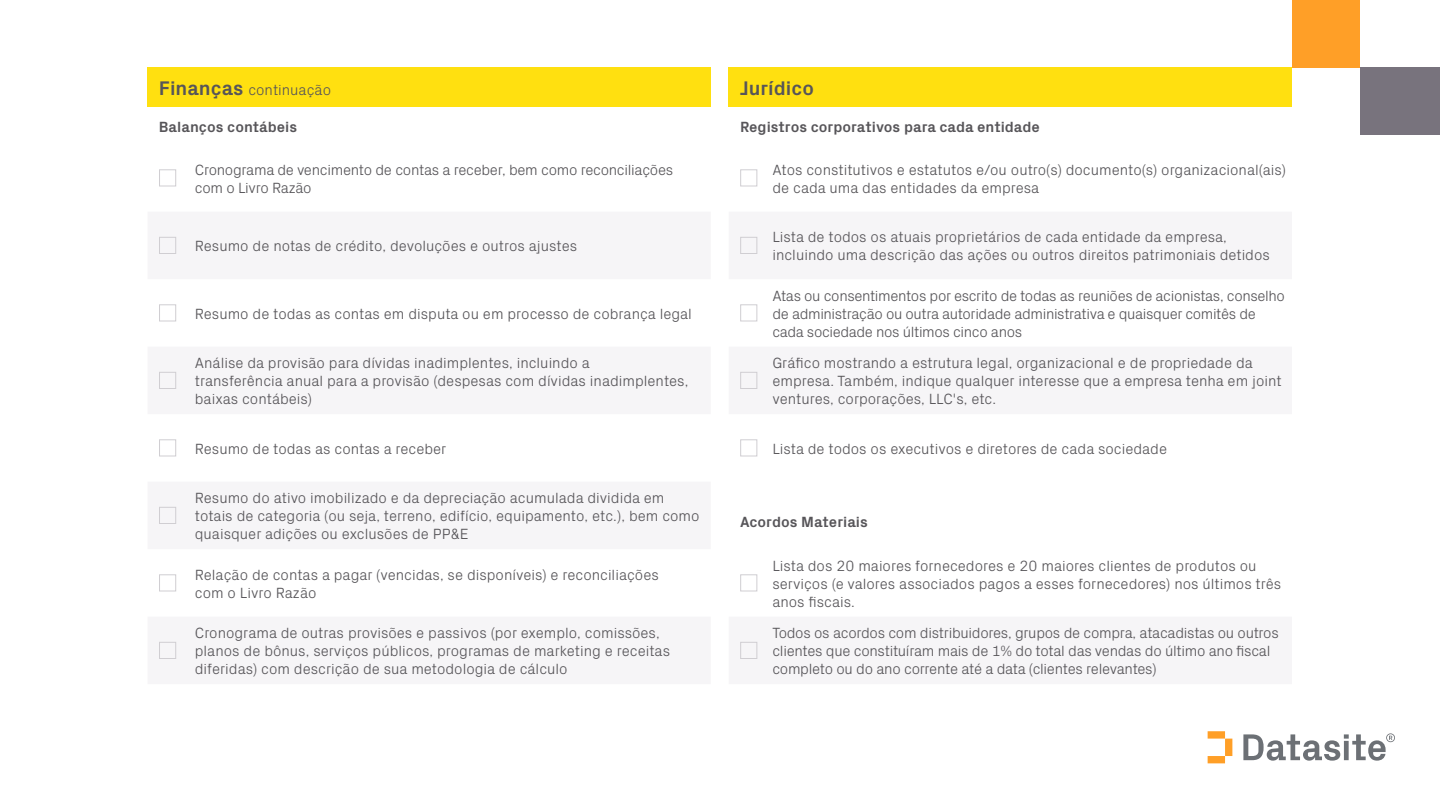
<style>
.page{position:relative;width:1440px;height:810px;background:#fff}
.page>*{position:absolute;margin:0;border:0;box-sizing:border-box;transform-origin:0 0}
.t1{font:700 20px "Px Grotesk";color:#575559}
.t2{font:300 15px/18px "Px Grotesk";color:#575559}
.t3{font:300 15px/18px "Px Grotesk";letter-spacing:-.02em;color:#575559}
.t4{font:300 15px/18px "Px Grotesk";letter-spacing:-.025em;color:#575559}
.t5{font:700 15px "Px Grotesk";color:#575559}
.s1{font-weight:700;font-size:20px}
</style>
<div class="page">
<div style="left:1292px;top:0;width:68px;height:68px;background:#ff9f27"></div>
<div style="left:1360px;top:68px;width:80px;height:67px;background:#78737d"></div>
<div style="left:148px;top:68px;width:563px;height:39px;background:#ffe010"></div>
<div style="left:159px;top:169px;width:17px;height:17px;border:1px solid #d0ced2"></div>
<div style="left:159px;top:237px;width:17px;height:17px;border:1px solid #d0ced2"></div>
<div style="left:159px;top:304px;width:17px;height:17px;border:1px solid #d0ced2"></div>
<div style="left:159px;top:372px;width:17px;height:17px;border:1px solid #d0ced2"></div>
<div style="left:159px;top:439px;width:17px;height:17px;border:1px solid #d0ced2"></div>
<div style="left:159px;top:507px;width:17px;height:17px;border:1px solid #d0ced2"></div>
<div style="left:159px;top:574px;width:17px;height:17px;border:1px solid #d0ced2"></div>
<div style="left:159px;top:642px;width:17px;height:17px;border:1px solid #d0ced2"></div>
<div style="left:729px;top:68px;width:563px;height:39px;background:#ffe010"></div>
<div style="left:740px;top:169px;width:17px;height:17px;border:1px solid #d0ced2"></div>
<div style="left:740px;top:237px;width:17px;height:17px;border:1px solid #d0ced2"></div>
<div style="left:740px;top:304px;width:17px;height:17px;border:1px solid #d0ced2"></div>
<div style="left:740px;top:372px;width:17px;height:17px;border:1px solid #d0ced2"></div>
<div style="left:740px;top:439px;width:17px;height:17px;border:1px solid #d0ced2"></div>
<div style="left:740px;top:574px;width:17px;height:17px;border:1px solid #d0ced2"></div>
<div style="left:740px;top:642px;width:17px;height:17px;border:1px solid #d0ced2"></div>
<svg style="left:1208px;top:731px;width:24px;height:32px"></svg>
<svg style="left:1243px;top:733px;width:152px;height:28px"></svg>
<p class="t2" style="left:159px;top:80px;width:174px"><span class="s1">Finanças</span> continuação</p>
<p class="t5" style="left:159px;top:116px;width:140px">Balanços contábeis</p>
<p class="t3" style="left:195px;top:160px;width:480px">Cronograma de vencimento de contas a receber, bem como reconciliações com o Livro Razão</p>
<p class="t2" style="left:195px;top:236px;width:384px">Resumo de notas de crédito, devoluções e outros ajustes</p>
<p class="t2" style="left:195px;top:304px;width:499px">Resumo de todas as contas em disputa ou em processo de cobrança legal</p>
<p class="t2" style="left:195px;top:353px;width:495px">Análise da provisão para dívidas inadimplentes, incluindo a<br>transferência anual para a provisão (despesas com dívidas inadimplentes, baixas contábeis)</p>
<p class="t2" style="left:195px;top:439px;width:253px">Resumo de todas as contas a receber</p>
<p class="t2" style="left:195px;top:488px;width:506px">Resumo do ativo imobilizado e da depreciação acumulada dividida em totais de categoria (ou seja, terreno, edifício, equipamento, etc.), bem como quaisquer adições ou exclusões de PP&amp;E</p>
<p class="t2" style="left:195px;top:565px;width:465px">Relação de contas a pagar (vencidas, se disponíveis) e reconciliações com o Livro Razão</p>
<p class="t2" style="left:195px;top:623px;width:477px">Cronograma de outras provisões e passivos (por exemplo, comissões, planos de bônus, serviços públicos, programas de marketing e receitas diferidas) com descrição de sua metodologia de cálculo</p>
<p class="t1" style="left:740px;top:74px;width:76px">Jurídico</p>
<p class="t5" style="left:740px;top:116px;width:301px">Registros corporativos para cada entidade</p>
<p class="t2" style="left:772px;top:160px;width:515px">Atos constitutivos e estatutos e/ou outro(s) documento(s) organizacional(ais) de cada uma das entidades da empresa</p>
<p class="t2" style="left:772px;top:227px;width:499px">Lista de todos os atuais proprietários de cada entidade da empresa, incluindo uma descrição das ações ou outros direitos patrimoniais detidos</p>
<p class="t4" style="left:772px;top:286px;width:514px">Atas ou consentimentos por escrito de todas as reuniões de acionistas, conselho de administração ou outra autoridade administrativa e quaisquer comitês de cada sociedade nos últimos cinco anos</p>
<p class="t2" style="left:772px;top:353px;width:511px">Gráfico mostrando a estrutura legal, organizacional e de propriedade da empresa. Também, indique qualquer interesse que a empresa tenha em joint ventures, corporações, LLC's, etc.</p>
<p class="t2" style="left:772px;top:439px;width:396px">Lista de todos os executivos e diretores de cada sociedade</p>
<p class="t5" style="left:740px;top:511px;width:129px">Acordos Materiais</p>
<p class="t2" style="left:772px;top:556px;width:510px">Lista dos 20 maiores fornecedores e 20 maiores clientes de produtos ou serviços (e valores associados pagos a esses fornecedores) nos últimos três anos fiscais.</p>
<p class="t3" style="left:772px;top:623px;width:508px">Todos os acordos com distribuidores, grupos de compra, atacadistas ou outros clientes que constituíram mais de 1% do total das vendas do último ano fiscal completo ou do ano corrente até a data (clientes relevantes)</p>
</div>
